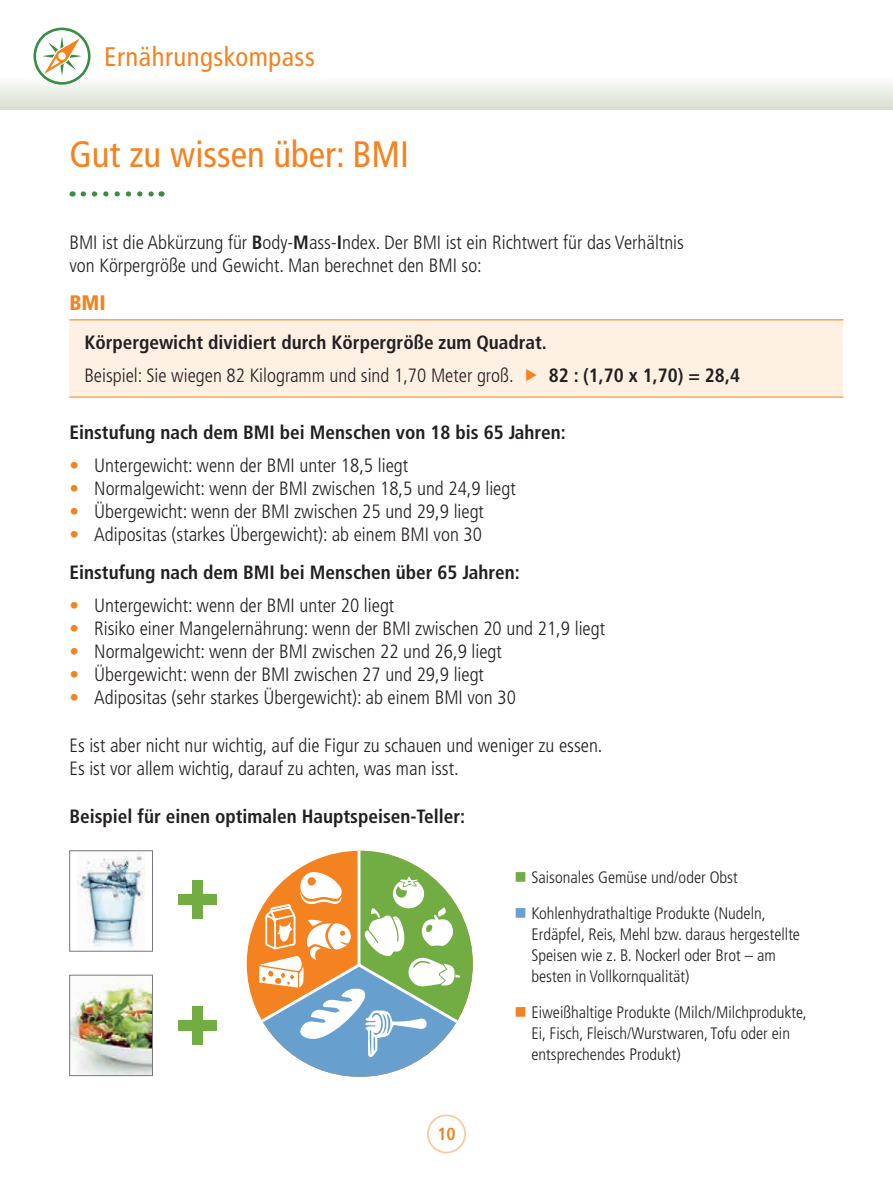
<style>
.page{position:relative;width:893px;height:1191px;background:#fff}
.page>*{position:absolute;margin:0;border:0;box-sizing:border-box;transform-origin:0 0}
.t1{font:condensed 36.75px "Frutiger";color:#f58220}
.t2{font:condensed 26.95px "Frutiger";letter-spacing:.02em;color:#f58220}
.t3{font:900 condensed 21px "Frutiger";color:#f58220}
.t4{font:300 condensed 19.25px/23.1px "Frutiger";color:#231f20}
.t5{font:700 condensed 19.25px "Frutiger";color:#231f20}
.t6{font:700 condensed 17.5px "Frutiger";color:#f58220}
.t7{font:300 condensed 16.62px/21px "Frutiger";color:#231f20}
.s1{font-weight:700}
.s2{color:#f58220}
.s3{color:#71ad43}
.s4{color:#67a0cf}
</style>
<div class="page">
<div style="left:0;top:55px;width:893px;height:54px;background:linear-gradient(to bottom,#fff,#dce4d6)"></div>
<div style="left:427px;top:1114px;width:39px;height:39px;border:2px solid #fcc89b;border-radius:50%"></div>
<svg style="left:33px;top:27px;width:58px;height:58px"></svg>
<svg style="left:83px;top:191px;width:79px;height:6px"></svg>
<div style="left:69px;top:320px;width:774px;height:77px;background:#fef0e2"></div>
<hr style="left:69px;top:319px;width:774px;height:1px;background:#f58220">
<hr style="left:69px;top:396px;width:774px;height:1px;background:#f58220">
<img style="left:78px;top:852px;width:67px;height:96px">
<div style="left:69px;top:850px;width:84px;height:101px;border:1px solid #76787b"></div>
<div style="left:178px;top:894px;width:38px;height:10px;background:#71ad43"></div>
<div style="left:192px;top:880px;width:10px;height:38px;background:#71ad43"></div>
<div style="left:178px;top:1020px;width:38px;height:10px;background:#71ad43"></div>
<div style="left:192px;top:1006px;width:10px;height:38px;background:#71ad43"></div>
<img style="left:71px;top:977px;width:80px;height:96px">
<div style="left:69px;top:975px;width:84px;height:100px;border:1px solid #76787b"></div>
<svg style="left:247px;top:850px;width:226px;height:226px"></svg>
<h2 class="t2" style="left:104px;top:41px;width:212px">Ernährungskompass</h2>
<h1 class="t1" style="left:69px;top:132px;width:341px">Gut zu wissen über: BMI</h1>
<p class="t4" style="left:69px;top:231px;width:616px">BMI ist die Abkürzung für <span class="s1">B</span>ody-<span class="s1">M</span>ass-<span class="s1">I</span>ndex. Der BMI ist ein Richtwert für das Verhältnis von Körpergröße und Gewicht. Man berechnet den BMI so:</p>
<p class="t3" style="left:69px;top:290px;width:38px">BMI</p>
<p class="t5" style="left:84px;top:331px;width:464px">Körpergewicht dividiert durch Körpergröße zum Quadrat.</p>
<p class="t4" style="left:84px;top:364px;width:431px">Beispiel: Sie wiegen 82 Kilogramm und sind 1,70 Meter groß.</p>
<p class="t5" style="left:549px;top:364px;width:193px">82 : (1,70 x 1,70) = 28,4</p>
<p class="t5" style="left:69px;top:420px;width:498px">Einstufung nach dem BMI bei Menschen von 18 bis 65 Jahren:</p>
<p class="t4" style="left:69px;top:453px;width:340px"><span class="s2">•</span> Untergewicht: wenn der BMI unter 18,5 liegt</p>
<p class="t4" style="left:69px;top:477px;width:448px"><span class="s2">•</span> Normalgewicht: wenn der BMI zwischen 18,5 und 24,9 liegt</p>
<p class="t4" style="left:69px;top:500px;width:416px"><span class="s2">•</span> Übergewicht: wenn der BMI zwischen 25 und 29,9 liegt</p>
<p class="t4" style="left:69px;top:515px;width:452px;line-height:38px"><span class="s2">•</span> Adipositas (starkes Übergewicht): ab einem BMI von 30<br><span class="s1">Einstufung nach dem BMI bei Menschen über 65 Jahren:</span></p>
<p class="t4" style="left:69px;top:594px;width:326px"><span class="s2">•</span> Untergewicht: wenn der BMI unter 20 liegt</p>
<p class="t4" style="left:69px;top:617px;width:537px"><span class="s2">•</span> Risiko einer Mangelernährung: wenn der BMI zwischen 20 und 21,9 liegt</p>
<p class="t4" style="left:69px;top:640px;width:434px"><span class="s2">•</span> Normalgewicht: wenn der BMI zwischen 22 und 26,9 liegt</p>
<p class="t4" style="left:69px;top:663px;width:416px"><span class="s2">•</span> Übergewicht: wenn der BMI zwischen 27 und 29,9 liegt</p>
<p class="t4" style="left:69px;top:686px;width:448px"><span class="s2">•</span> Adipositas (sehr starkes Übergewicht): ab einem BMI von 30</p>
<p class="t4" style="left:69px;top:734px;width:535px">Es ist aber nicht nur wichtig, auf die Figur zu schauen und weniger zu essen.<br>Es ist vor allem wichtig, darauf zu achten, was man isst.</p>
<p class="t5" style="left:69px;top:805px;width:397px">Beispiel für einen optimalen Hauptspeisen-Teller:</p>
<p class="t6" style="left:437px;top:1123px;width:20px">10</p>
<p class="t7" style="left:514px;top:866px;width:225px"><span class="s3">■</span> Saisonales Gemüse und/oder Obst</p>
<p class="t7" style="left:531px;top:902px;width:270px;text-indent:-17px"><span class="s4">■</span> Kohlenhydrathaltige Produkte (Nudeln, Erdäpfel, Reis, Mehl bzw. daraus hergestellte Speisen wie z. B. Nockerl oder Brot – am besten in Vollkornqualität)</p>
<p class="t7" style="left:531px;top:1001px;width:277px;text-indent:-17px"><span class="s2">■</span> Eiweißhaltige Produkte (Milch/Milchprodukte,<br>Ei, Fisch, Fleisch/Wurstwaren, Tofu oder ein entsprechendes Produkt)</p>
</div>
